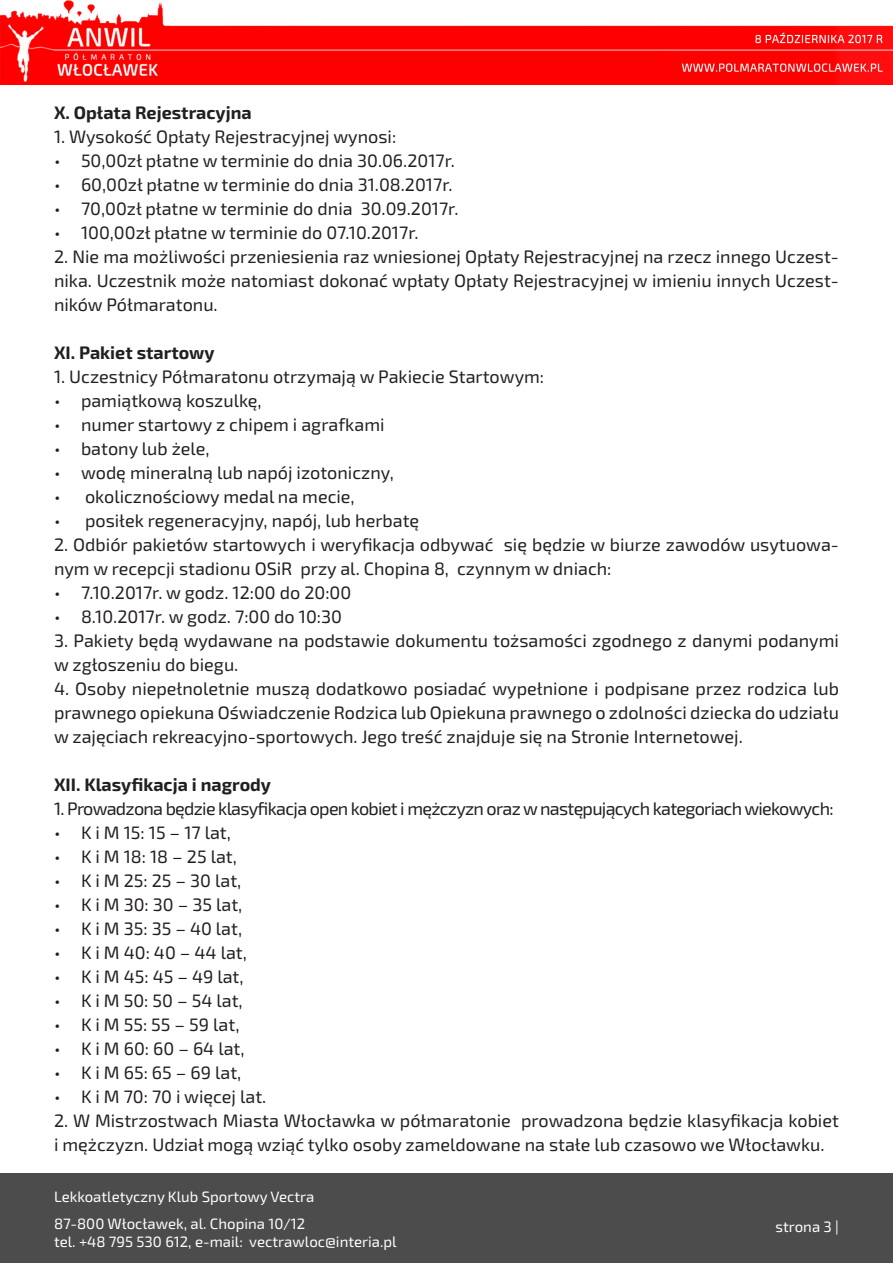
<style>
.page{position:relative;width:893px;height:1263px;background:#fff}
.page>*{position:absolute;margin:0;border:0;box-sizing:border-box;transform-origin:0 0}
.t1{font:18px/24px "Exo 2.0";color:#231f20}
.t2{font:18px "Exo 2.0";letter-spacing:-.04em;color:#231f20}
.t3{font:700 18px "Exo 2.0";color:#231f20}
.t4{font:15px "Exo 2.0";color:#fff}
</style>
<div class="page">
<div style="left:0;top:1174px;width:893px;height:89px;background:#4c4c4c"></div>
<img style="left:0;top:0;width:893px;height:85px">
<p class="t3" style="left:54px;top:102px;width:199px">X. Opłata Rejestracyjna</p>
<p class="t1" style="left:54px;top:125px;width:344px">1. Wysokość Opłaty Rejestracyjnej wynosi:</p>
<p class="t1" style="left:54px;top:149px;width:403px">• 50,00zł płatne w terminie do dnia 30.06.2017r.</p>
<p class="t1" style="left:54px;top:173px;width:400px">• 60,00zł płatne w terminie do dnia 31.08.2017r.</p>
<p class="t1" style="left:54px;top:197px;width:406px">• 70,00zł płatne w terminie do dnia 30.09.2017r.</p>
<p class="t1" style="left:54px;top:221px;width:366px">• 100,00zł płatne w terminie do 07.10.2017r.</p>
<p class="t1" style="left:54px;top:245px;width:786px;text-align:justify">2. Nie ma możliwości przeniesienia raz wniesionej Opłaty Rejestracyjnej na rzecz innego Uczest&shy;nika. Uczestnik może natomiast dokonać wpłaty Opłaty Rejestracyjnej w imieniu innych Uczest&shy;ników Półmaratonu.</p>
<p class="t3" style="left:54px;top:342px;width:162px">XI. Pakiet startowy</p>
<p class="t1" style="left:54px;top:365px;width:492px">1. Uczestnicy Półmaratonu otrzymają w Pakiecie Startowym:</p>
<p class="t1" style="left:54px;top:389px;width:209px">• pamiątkową koszulkę,</p>
<p class="t1" style="left:54px;top:413px;width:332px">• numer startowy z chipem i agrafkami</p>
<p class="t1" style="left:54px;top:437px;width:157px">• batony lub żele,</p>
<p class="t1" style="left:54px;top:461px;width:341px">• wodę mineralną lub napój izotoniczny,</p>
<p class="t1" style="left:54px;top:485px;width:302px">• okolicznościowy medal na mecie,</p>
<p class="t1" style="left:54px;top:509px;width:367px">• posiłek regeneracyjny, napój, lub herbatę</p>
<p class="t1" style="left:54px;top:533px;width:786px">2. Odbiór pakietów startowych i weryfikacja odbywać się będzie w biurze zawodów usytuowa&shy;nym w recepcji stadionu OSiR przy al. Chopina 8, czynnym w dniach:</p>
<p class="t1" style="left:54px;top:581px;width:299px">• 7.10.2017r. w godz. 12:00 do 20:00</p>
<p class="t1" style="left:54px;top:605px;width:289px">• 8.10.2017r. w godz. 7:00 do 10:30</p>
<p class="t1" style="left:54px;top:629px;width:786px">3. Pakiety będą wydawane na podstawie dokumentu tożsamości zgodnego z danymi podanymi w zgłoszeniu do biegu.</p>
<p class="t1" style="left:54px;top:677px;width:786px;text-align:justify">4. Osoby niepełnoletnie muszą dodatkowo posiadać wypełnione i podpisane przez rodzica lub prawnego opiekuna Oświadczenie Rodzica lub Opiekuna prawnego o zdolności dziecka do udziału w zajęciach rekreacyjno-sportowych. Jego treść znajduje się na Stronie Internetowej.</p>
<p class="t3" style="left:54px;top:774px;width:219px">XII. Klasyfikacja i nagrody</p>
<p class="t2" style="left:54px;top:798px;width:781px">1. Prowadzona będzie klasyfikacja open kobiet i mężczyzn oraz w następujących kategoriach wiekowych:</p>
<p class="t1" style="left:54px;top:821px;width:178px">• K i M 15: 15 – 17 lat,</p>
<p class="t1" style="left:54px;top:845px;width:184px">• K i M 18: 18 – 25 lat,</p>
<p class="t1" style="left:54px;top:869px;width:189px">• K i M 25: 25 – 30 lat,</p>
<p class="t1" style="left:54px;top:893px;width:190px">• K i M 30: 30 – 35 lat,</p>
<p class="t1" style="left:54px;top:917px;width:190px">• K i M 35: 35 – 40 lat,</p>
<p class="t1" style="left:54px;top:941px;width:194px">• K i M 40: 40 – 44 lat,</p>
<p class="t1" style="left:54px;top:965px;width:191px">• K i M 45: 45 – 49 lat,</p>
<p class="t1" style="left:54px;top:989px;width:190px">• K i M 50: 50 – 54 lat,</p>
<p class="t1" style="left:54px;top:1013px;width:187px">• K i M 55: 55 – 59 lat,</p>
<p class="t1" style="left:54px;top:1037px;width:192px">• K i M 60: 60 – 64 lat,</p>
<p class="t1" style="left:54px;top:1061px;width:189px">• K i M 65: 65 – 69 lat,</p>
<p class="t1" style="left:54px;top:1085px;width:214px">• K i M 70: 70 i więcej lat.</p>
<p class="t1" style="left:54px;top:1109px;width:786px">2. W Mistrzostwach Miasta Włocławka w półmaratonie prowadzona będzie klasyfikacja kobiet i mężczyzn. Udział mogą wziąć tylko osoby zameldowane na stałe lub czasowo we Włocławku.</p>
<p class="t4" style="left:54px;top:1188px;width:262px">Lekkoatletyczny Klub Sportowy Vectra</p>
<p class="t4" style="left:54px;top:1215px;width:253px">87-800 Włocławek, al. Chopina 10/12</p>
<p class="t4" style="left:54px;top:1233px;width:344px">tel. +48 795 530 612, e-mail: vectrawloc@interia.pl</p>
<p class="t4" style="left:776px;top:1218px;width:65px">strona 3 |</p>
</div>
